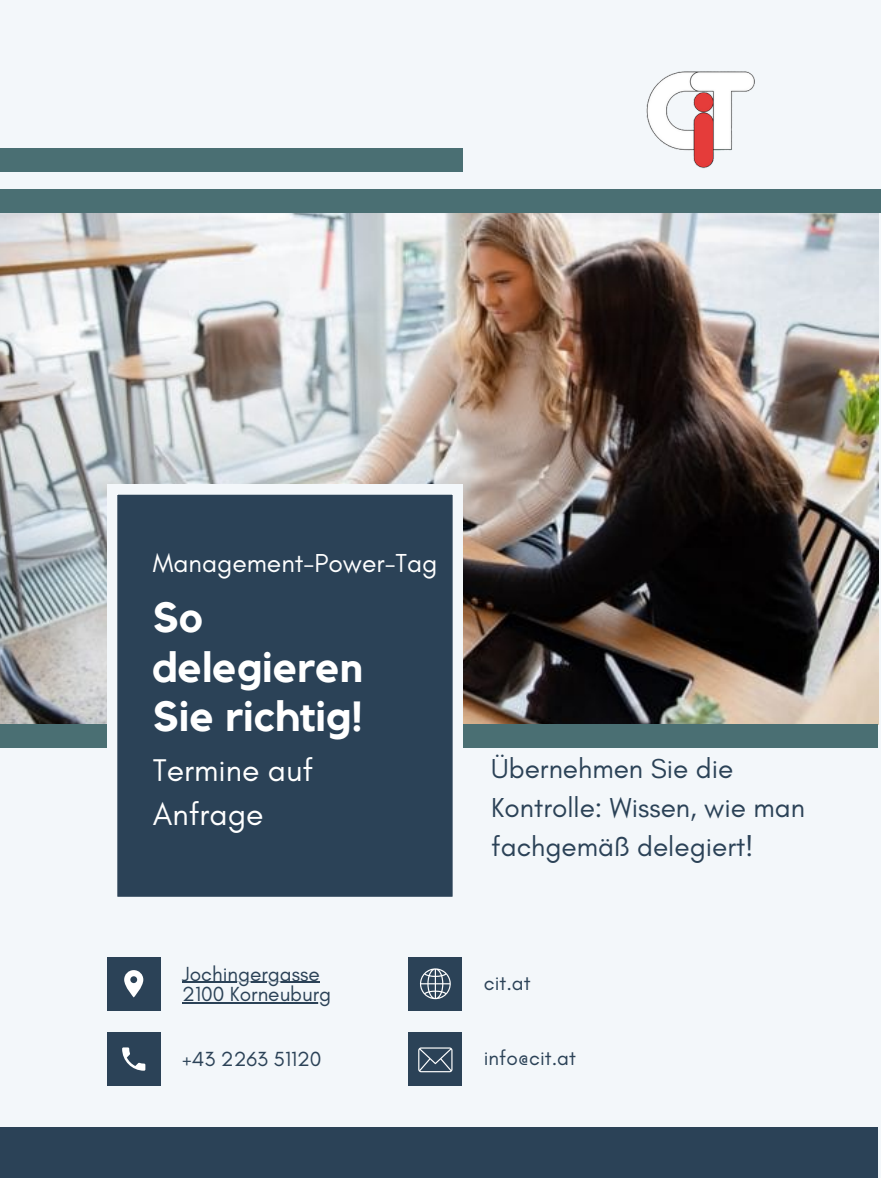
<style>
.page{position:relative;width:881px;height:1178px;background:#fff}
.page>*{position:absolute;margin:0;border:0;box-sizing:border-box;transform-origin:0 0}
.t1{font:700 42px/49.5px "Kollektif";color:#fff}
.t2{font:31.95px/43.8px "Glacial Indifference";color:#fff}
.t3{font:27.9px/38.8px "Glacial Indifference";color:#2b4257}
.t4{font:26.4px "Glacial Indifference";color:#fff}
.t5{font:20.85px "Glacial Indifference";color:#2b4257}
</style>
<div class="page">
<div style="left:0;top:0;width:880px;height:1177px;background:#f3f7fa"></div>
<img style="left:0;top:213px;width:878px;height:511px">
<div style="left:0;top:724px;width:878px;height:23px;background:#4a6f73"></div>
<div style="left:0;top:1127px;width:878px;height:50px;background:#2b4257"></div>
<svg style="left:107px;top:485px;width:355px;height:412px;background:#3a5063"></svg>
<div style="left:0;top:189px;width:880px;height:24px;background:#4a6f73"></div>
<div style="left:0;top:148px;width:463px;height:23px;background:#4a6f73"></div>
<div style="left:107px;top:957px;width:53px;height:53px;background:#2b4257"></div>
<svg style="left:124px;top:970px;width:19px;height:27px"></svg>
<hr style="left:182px;top:982px;width:138px;height:1px;background:#2b4257">
<hr style="left:182px;top:1002px;width:149px;height:1px;background:#2b4257">
<div style="left:107px;top:1032px;width:53px;height:54px;background:#2b4257"></div>
<svg style="left:122px;top:1047px;width:23px;height:24px"></svg>
<div style="left:409px;top:1032px;width:53px;height:54px;background:#2b4257"></div>
<svg style="left:418px;top:1047px;width:34px;height:25px"></svg>
<div style="left:409px;top:957px;width:53px;height:53px;background:#2b4257"></div>
<svg style="left:420px;top:968px;width:31px;height:31px"></svg>
<img style="left:646px;top:71px;width:109px;height:98px">
<p class="t4" style="left:153px;top:547px;width:286px">Management-Power-Tag</p>
<p class="t1" style="left:153px;top:595px;width:212px">So delegieren<br>Sie richtig!</p>
<p class="t2" style="left:153px;top:748px;width:162px">Termine auf<br>Anfrage</p>
<p class="t5" style="left:182px;top:961px;width:139px">Jochingergasse</p>
<p class="t5" style="left:182px;top:981px;width:150px">2100 Korneuburg</p>
<p class="t3" style="left:491px;top:749px;width:315px">Übernehmen Sie die<br>Kontrolle: Wissen, wie man fachgemäß delegiert!</p>
<p class="t5" style="left:484px;top:970px;width:48px">cit.at</p>
<p class="t5" style="left:182px;top:1046px;width:141px">+43 2263 51120</p>
<p class="t5" style="left:484px;top:1045px;width:94px">info@cit.at</p>
</div>
